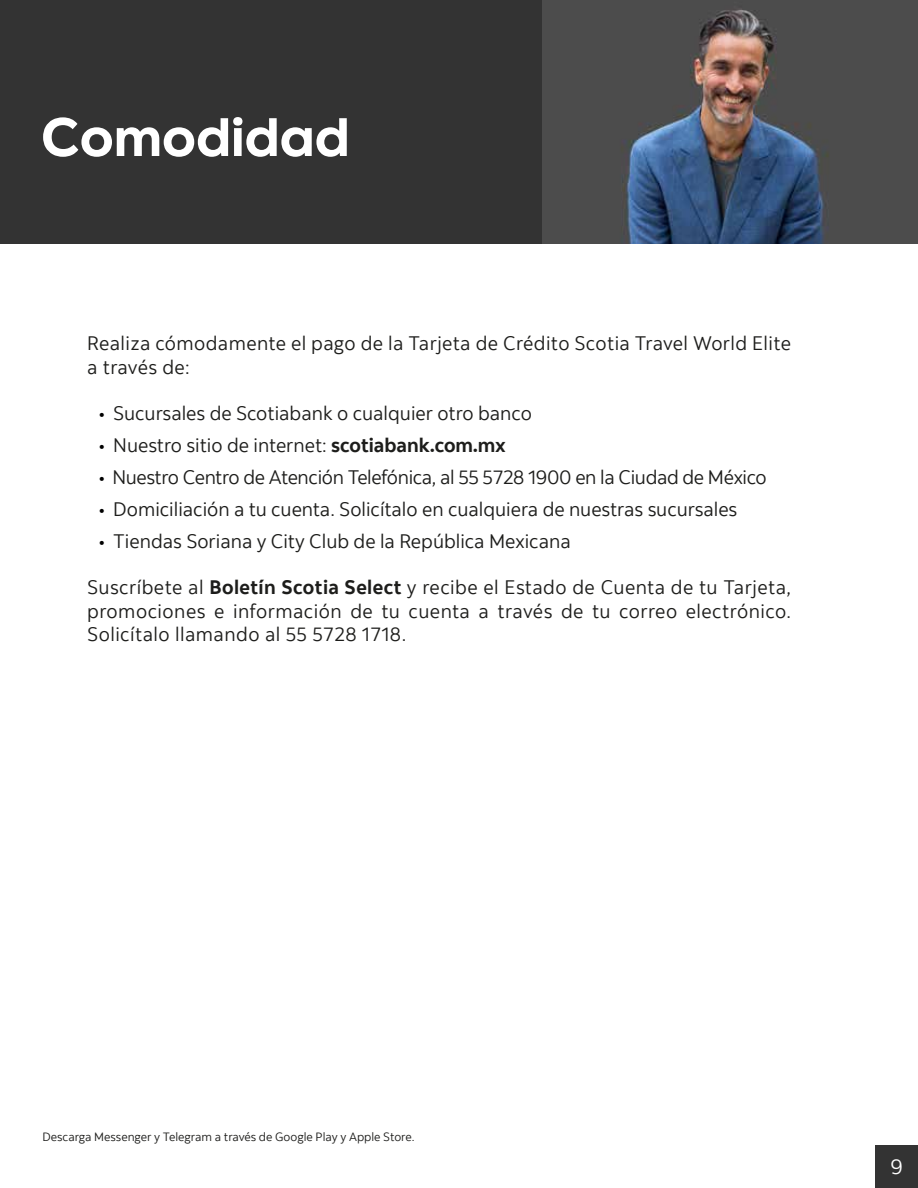
<style>
.page{position:relative;width:918px;height:1188px;background:#fff}
.page>*{position:absolute;margin:0;border:0;box-sizing:border-box;transform-origin:0 0}
.t1{font:54px "Scotia Headline";color:#fff}
.t2{font:21px "Scotia";color:#fff}
.t3{font:19.5px/23.4px "Scotia";color:#1d1d1b;text-align:justify}
.t4{font:19.5px/23.4px "Scotia";letter-spacing:.02em;color:#1d1d1b}
.t5{font:19.5px "Scotia";letter-spacing:-.02em;color:#1d1d1b}
.t6{font:12px "Scotia";color:#1d1d1b}
.s1{font-family:"Myriad Pro";color:#000}
.s2{font-weight:700}
</style>
<div class="page">
<div style="left:875px;top:1145px;width:43px;height:43px;background:#333"></div>
<div style="left:0;top:0;width:543px;height:244px;background:#333"></div>
<img style="left:543px;top:0;width:375px;height:244px">
<h1 class="t1" style="left:42px;top:105px;width:310px">Comodidad</h1>
<p class="t4" style="left:87px;top:331px;width:705px">Realiza cómodamente el pago de la Tarjeta de Crédito Scotia Travel World Elite a través de:</p>
<p class="t3" style="left:99px;top:402px;width:434px"><span class="s1">•</span> Sucursales de Scotiabank o cualquier otro banco</p>
<p class="t3" style="left:99px;top:433px;width:408px"><span class="s1">•</span> Nuestro sitio de internet: <span class="s2">scotiabank.com.mx</span></p>
<p class="t5" style="left:99px;top:465px;width:669px"><span class="s1">•</span> Nuestro Centro de Atención Telefónica, al 55 5728 1900 en la Ciudad de México</p>
<p class="t3" style="left:99px;top:497px;width:640px"><span class="s1">•</span> Domiciliación a tu cuenta. Solicítalo en cualquiera de nuestras sucursales</p>
<p class="t3" style="left:99px;top:529px;width:473px"><span class="s1">•</span> Tiendas Soriana y City Club de la República Mexicana</p>
<p class="t3" style="left:87px;top:576px;width:706px">Suscríbete al <span class="s2">Boletín Scotia Select</span> y recibe el Estado de Cuenta de tu Tarjeta, promociones e información de tu cuenta a través de tu correo electrónico.<br>Solicítalo llamando al 55 5728 1718.</p>
<p class="t6" style="left:43px;top:1130px;width:374px">Descarga Messenger y Telegram a través de Google Play y Apple Store.</p>
<p class="t2" style="left:890px;top:1154px;width:14px">9</p>
</div>
